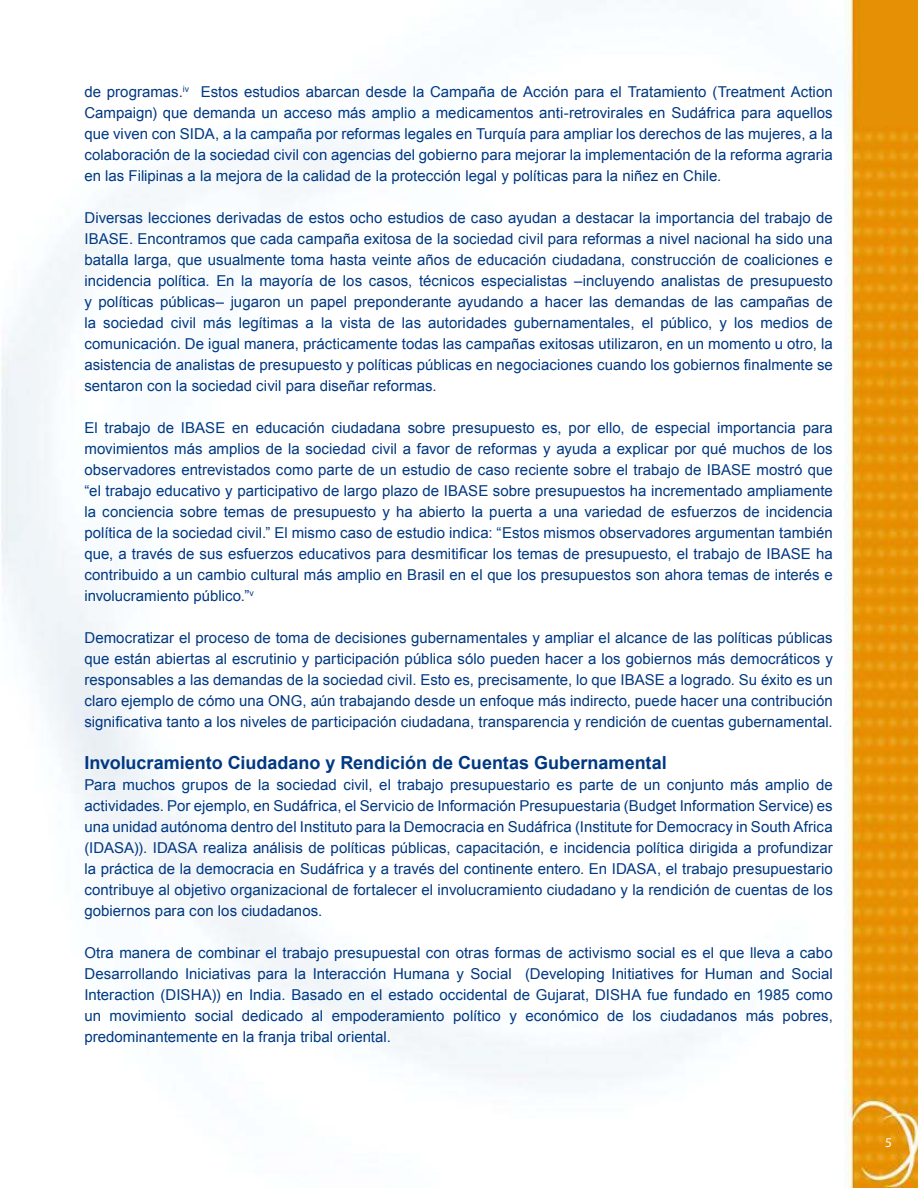
<style>
.page{position:relative;width:918px;height:1188px;background:#fff}
.page>*{position:absolute;margin:0;border:0;box-sizing:border-box;transform-origin:0 0}
.t1{font:700 18px "Arial";color:#003882}
.t2{font:15px/21px "Arial";color:#003882;text-align:justify}
.t3{font:13.5px "Myriad Pro";color:#fff}
</style>
<div class="page">
<img style="left:1px;top:0;width:917px;height:1188px">
<p class="t2" style="left:84px;top:83px;width:750px">de programas.<sup>iv</sup> Estos estudios abarcan desde la Campaña de Acción para el Tratamiento (Treatment Action Campaign) que demanda un acceso más amplio a medicamentos anti-retrovirales en Sudáfrica para aquellos que viven con SIDA, a la campaña por reformas legales en Turquía para ampliar los derechos de las mujeres, a la colaboración de la sociedad civil con agencias del gobierno para mejorar la implementación de la reforma agraria en las Filipinas a la mejora de la calidad de la protección legal y políticas para la niñez en Chile.</p>
<p class="t2" style="left:84px;top:209px;width:750px">Diversas lecciones derivadas de estos ocho estudios de caso ayudan a destacar la importancia del trabajo de IBASE. Encontramos que cada campaña exitosa de la sociedad civil para reformas a nivel nacional ha sido una batalla larga, que usualmente toma hasta veinte años de educación ciudadana, construcción de coaliciones e incidencia política. En la mayoría de los casos, técnicos especialistas –incluyendo analistas de presupuesto y políticas públicas– jugaron un papel preponderante ayudando a hacer las demandas de las campañas de la sociedad civil más legítimas a la vista de las autoridades gubernamentales, el público, y los medios de comunicación. De igual manera, prácticamente todas las campañas exitosas utilizaron, en un momento u otro, la asistencia de analistas de presupuesto y políticas públicas en negociaciones cuando los gobiernos finalmente se sentaron con la sociedad civil para diseñar reformas.</p>
<p class="t2" style="left:84px;top:419px;width:750px">El trabajo de IBASE en educación ciudadana sobre presupuesto es, por ello, de especial importancia para movimientos más amplios de la sociedad civil a favor de reformas y ayuda a explicar por qué muchos de los observadores entrevistados como parte de un estudio de caso reciente sobre el trabajo de IBASE mostró que “el trabajo educativo y participativo de largo plazo de IBASE sobre presupuestos ha incrementado ampliamente la conciencia sobre temas de presupuesto y ha abierto la puerta a una variedad de esfuerzos de incidencia política de la sociedad civil.” El mismo caso de estudio indica: “Estos mismos observadores argumentan también que, a través de sus esfuerzos educativos para desmitificar los temas de presupuesto, el trabajo de IBASE ha contribuido a un cambio cultural más amplio en Brasil en el que los presupuestos son ahora temas de interés e involucramiento público.”<sup>v</sup></p>
<p class="t2" style="left:84px;top:629px;width:750px">Democratizar el proceso de toma de decisiones gubernamentales y ampliar el alcance de las políticas públicas que están abiertas al escrutinio y participación pública sólo pueden hacer a los gobiernos más democráticos y responsables a las demandas de la sociedad civil. Esto es, precisamente, lo que IBASE a logrado. Su éxito es un claro ejemplo de cómo una ONG, aún trabajando desde un enfoque más indirecto, puede hacer una contribución significativa tanto a los niveles de participación ciudadana, transparencia y rendición de cuentas gubernamental.</p>
<p class="t1" style="left:84px;top:756px;width:584px">Involucramiento Ciudadano y Rendición de Cuentas Gubernamental</p>
<p class="t2" style="left:84px;top:776px;width:750px">Para muchos grupos de la sociedad civil, el trabajo presupuestario es parte de un conjunto más amplio de actividades. Por ejemplo, en Sudáfrica, el Servicio de Información Presupuestaria (Budget Information Service) es una unidad autónoma dentro del Instituto para la Democracia en Sudáfrica (Institute for Democracy in South Africa (IDASA)). IDASA realiza análisis de políticas públicas, capacitación, e incidencia política dirigida a profundizar la práctica de la democracia en Sudáfrica y a través del continente entero. En IDASA, el trabajo presupuestario contribuye al objetivo organizacional de fortalecer el involucramiento ciudadano y la rendición de cuentas de los gobiernos para con los ciudadanos.</p>
<p class="t2" style="left:84px;top:944px;width:750px">Otra manera de combinar el trabajo presupuestal con otras formas de activismo social es el que lleva a cabo Desarrollando Iniciativas para la Interacción Humana y Social (Developing Initiatives for Human and Social Interaction (DISHA)) en India. Basado en el estado occidental de Gujarat, DISHA fue fundado en 1985 como un movimiento social dedicado al empoderamiento político y económico de los ciudadanos más pobres, predominantemente en la franja tribal oriental.</p>
<p class="t3" style="left:885px;top:1134px;width:8px">5</p>
</div>
